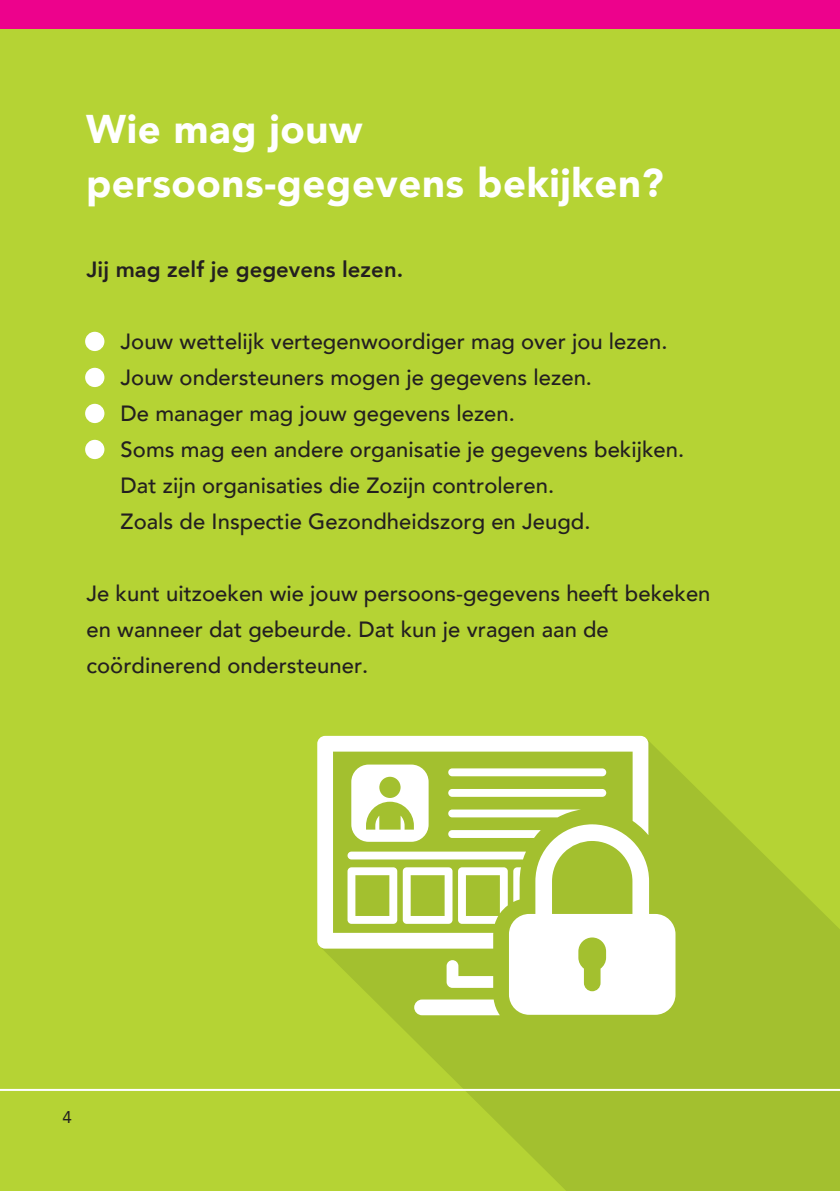
<style>
.page{position:relative;width:840px;height:1191px;background:#fff}
.page>*{position:absolute;margin:0;border:0;box-sizing:border-box;transform-origin:0 0}
.Normaal{font:900 40px "Avenir";letter-spacing:.015em;color:#fff}
.Normaal-2{font:500 22px "Avenir";color:#231f20}
.Normaal-3{font:800 22px "Avenir";color:#231f20}
.Normaal-4{font:17px "Avenir";color:#231f20}
</style>
<div class="page">
<div style="left:0;top:0;width:839px;height:1191px;background:#b5d334"></div>
<div style="left:0;top:0;width:839px;height:28px;background:#ed028c"></div>
<div style="left:85px;top:332px;width:19px;height:19px;background:#fff;border-radius:50%"></div>
<div style="left:85px;top:368px;width:19px;height:19px;background:#fff;border-radius:50%"></div>
<div style="left:85px;top:404px;width:19px;height:19px;background:#fff;border-radius:50%"></div>
<div style="left:85px;top:440px;width:19px;height:19px;background:#fff;border-radius:50%"></div>
<svg style="left:319px;top:741px;width:520px;height:450px;fill:#a3c02f"></svg>
<svg style="left:317px;top:736px;width:331px;height:279px;fill:#a3c02f"></svg>
<svg style="left:508px;top:824px;width:167px;height:190px"></svg>
<hr style="left:0;top:1089px;width:839px;height:2px;background:#fff">
<p class="Normaal" style="left:86px;top:95px;width:278px">Wie mag jouw</p>
<p class="Normaal" style="left:86px;top:149px;width:579px">persoons-gegevens bekijken?</p>
<p class="Normaal-3" style="left:86px;top:252px;width:318px">Jij mag zelf je gegevens lezen.</p>
<p class="Normaal-2" style="left:120px;top:322px;width:548px">Jouw wettelijk vertegenwoordiger mag over jou lezen.</p>
<p class="Normaal-2" style="left:120px;top:358px;width:472px">Jouw ondersteuners mogen je gegevens lezen.</p>
<p class="Normaal-2" style="left:120px;top:394px;width:395px">De manager mag jouw gegevens lezen.</p>
<p class="Normaal-2" style="left:120px;top:430px;width:565px">Soms mag een andere organisatie je gegevens bekijken.</p>
<p class="Normaal-2" style="left:120px;top:466px;width:435px">Dat zijn organisaties die Zozijn controleren.</p>
<p class="Normaal-2" style="left:120px;top:502px;width:471px">Zoals de Inspectie Gezondheidszorg en Jeugd.</p>
<p class="Normaal-2" style="left:86px;top:574px;width:625px">Je kunt uitzoeken wie jouw persoons-gegevens heeft bekeken</p>
<p class="Normaal-2" style="left:86px;top:610px;width:523px">en wanneer dat gebeurde. Dat kun je vragen aan de</p>
<p class="Normaal-2" style="left:86px;top:646px;width:283px">coördinerend ondersteuner.</p>
<p class="Normaal-4" style="left:62px;top:1103px;width:11px">4</p>
</div>
